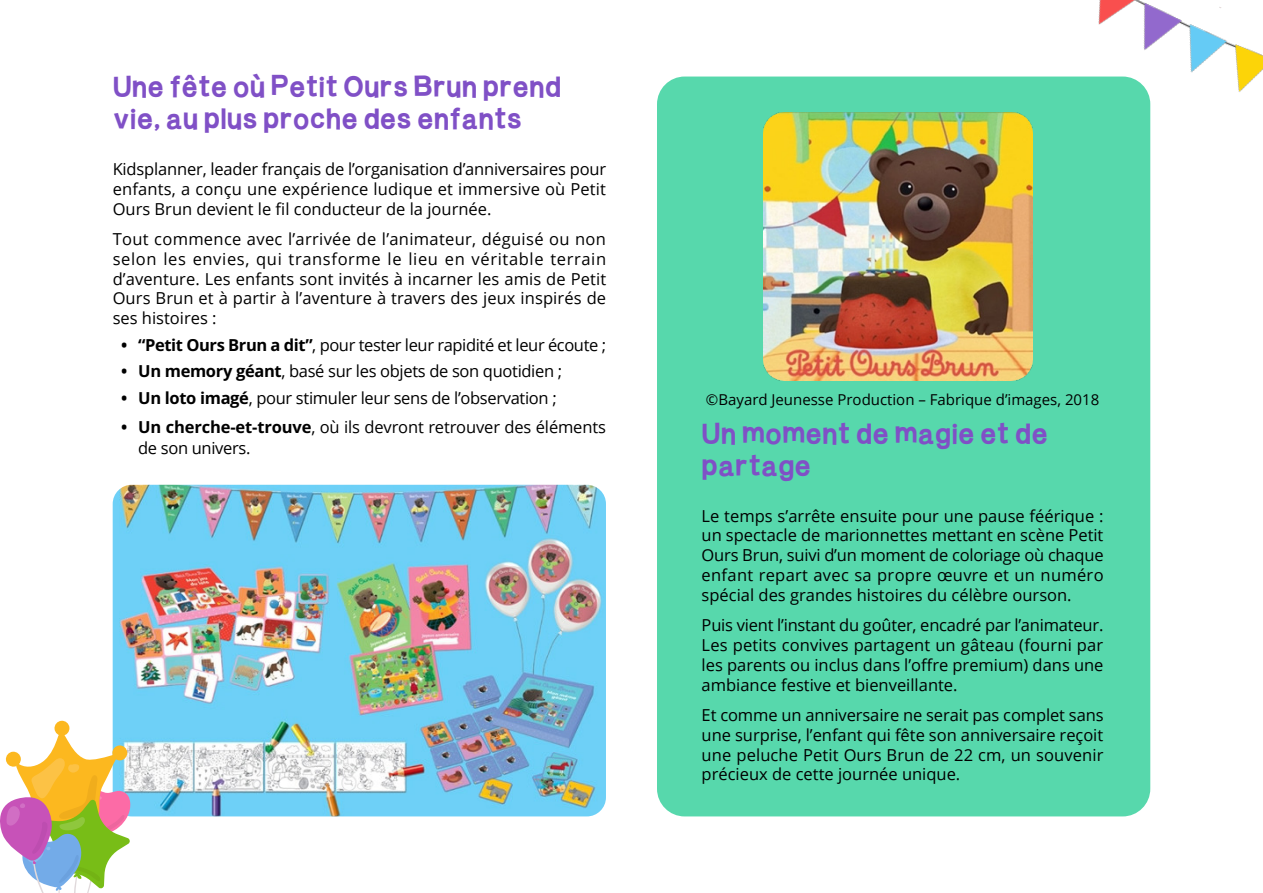
<style>
.page{position:relative;width:1263px;height:893px;background:#fff}
.page>*{position:absolute;margin:0;border:0;box-sizing:border-box;transform-origin:0 0}
.Pages_-_Titre_1{font:27px/32.4px "Burvetica Thick NC";color:#8050c6}
.Pages_-_Paragraphe{font:16.5px/19.8px "Open Sans";color:#000;text-align:justify}
.Pages_-_Paragraphe-2{font:16.5px "Open Sans";letter-spacing:-.02em;color:#000}
.Pages_-_Paragraphe-3{font:16.5px "Open Sans";letter-spacing:-.025em;color:#000}
.Pages_-_Paragraphe-4{font:15px "Open Sans";color:#000}
.s1{font-weight:700}
</style>
<div class="page">
<img style="left:113px;top:485px;width:493px;height:331px">
<div style="left:657px;top:77px;width:493px;height:739px;background:#57d8ac;border-radius:28px"></div>
<img style="left:764px;top:112px;width:268px;height:269px">
<img style="left:1068px;top:0;width:195px;height:109px">
<div style="left:54px;top:720px;width:16px;height:16px;background:#fcb81f;border-radius:50%"></div>
<svg style="left:0;top:733px;width:131px;height:160px"></svg>
<p class="Pages_-_Titre_1" style="left:113px;top:69px;width:450px">Une fête où Petit Ours Brun prend vie, au plus proche des enfants</p>
<p class="Pages_-_Paragraphe" style="left:113px;top:159px;width:495px">Kidsplanner, leader français de l’organisation d’anniversaires pour enfants, a conçu une expérience ludique et immersive où Petit Ours Brun devient le fil conducteur de la journée.</p>
<p class="Pages_-_Paragraphe" style="left:113px;top:229px;width:495px">Tout commence avec l’arrivée de l’animateur, déguisé ou non selon les envies, qui transforme le lieu en véritable terrain d’aventure. Les enfants sont invités à incarner les amis de Petit Ours Brun et à partir à l’aventure à travers des jeux inspirés de ses histoires :</p>
<p class="Pages_-_Paragraphe-3" style="left:121px;top:333px;width:486px"><span class="s1">• “Petit Ours Brun a dit”</span>, pour tester leur rapidité et leur écoute ;</p>
<p class="Pages_-_Paragraphe-2" style="left:121px;top:360px;width:442px"><span class="s1">• Un memory géant</span>, basé sur les objets de son quotidien ;</p>
<p class="Pages_-_Paragraphe-2" style="left:121px;top:386px;width:437px"><span class="s1">• Un loto imagé</span>, pour stimuler leur sens de l’observation ;</p>
<p class="Pages_-_Paragraphe" style="left:138px;top:416px;width:469px;line-height:21px;text-indent:-17px"><span class="s1">• Un cherche-et-trouve</span>, où ils devront retrouver des éléments de son univers.</p>
<p class="Pages_-_Titre_1" style="left:702px;top:416px;width:348px">Un moment de magie et de partage</p>
<p class="Pages_-_Paragraphe" style="left:702px;top:505px;width:403px">Le temps s’arrête ensuite pour une pause féérique : un spectacle de marionnettes mettant en scène Petit Ours Brun, suivi d’un moment de coloriage où chaque enfant repart avec sa propre œuvre et un numéro spécial des grandes histoires du célèbre ourson.</p>
<p class="Pages_-_Paragraphe" style="left:702px;top:615px;width:403px">Puis vient l’instant du goûter, encadré par l’animateur.<br>Les petits convives partagent un gâteau (fourni par les parents ou inclus dans l’offre premium) dans une ambiance festive et bienveillante.</p>
<p class="Pages_-_Paragraphe" style="left:702px;top:705px;width:403px">Et comme un anniversaire ne serait pas complet sans une surprise, l’enfant qui fête son anniversaire reçoit une peluche Petit Ours Brun de 22 cm, un souvenir précieux de cette journée unique.</p>
<p class="Pages_-_Paragraphe-4" style="left:706px;top:390px;width:395px">©Bayard Jeunesse Production – Fabrique d’images, 2018</p>
</div>
